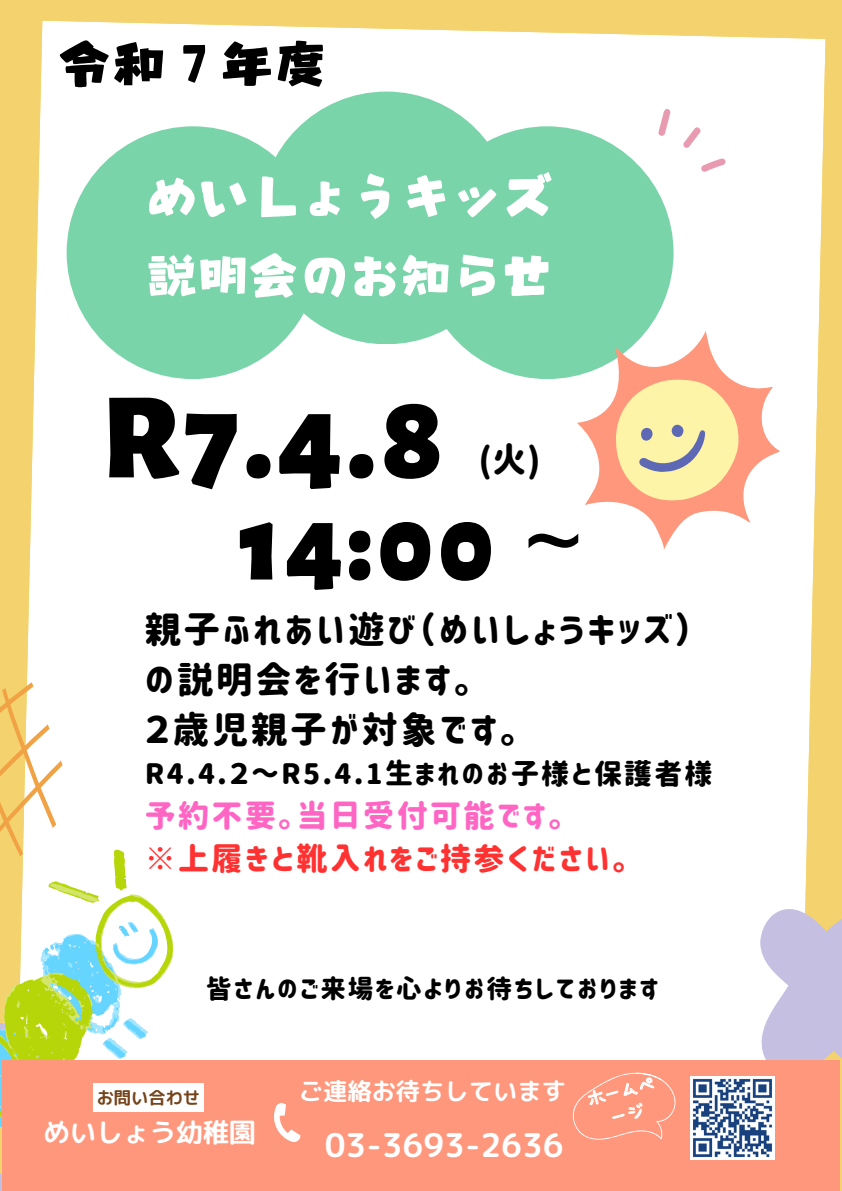
<style>
.page{position:relative;width:842px;height:1191px;background:#fff}
.page>*{position:absolute;margin:0;border:0;box-sizing:border-box;transform-origin:0 0}
.t1{font:900 122.9px "Alegreya Sans";color:#000}
.t2{font:900 109.7px "Alegreya Sans";color:#000}
.t3{font:60.2px "Canva Heavset JP";color:#000}
.t4{font:56.3px/78.7px "Canva Heavset JP";color:#fff}
.t5{font:36.2px/50.2px "Corporate Logo Rounded";letter-spacing:.08em;color:#000}
.t6{font:34.6px "Corporate Logo Rounded";color:#000}
.t7{font:32.6px "rounded mplus 1 p bold";color:#fff}
.t8{font:31px/42.8px "Corporate Logo Rounded";letter-spacing:.08em;color:#ff3131}
.t9{font:28px "Corporate Logo Rounded";letter-spacing:.08em;color:#000}
.t10{font:26.6px "rounded mplus 1 p bold";color:#fff}
.t11{font:25.5px "Corporate Logo Rounded";letter-spacing:.08em;color:#000}
.t12{font:24.3px "rounded mplus 1 p bold";color:#fff}
.t13{font:17.3px "rounded mplus 1 p bold";color:#75441b}
.t14{font:17.3px/23.9px "Hanazome Font";color:#fff;text-align:center}
.s1{font-family:"Wen Quan Yi Micro Hei";font-weight:400}
.s2{color:#ff66c4}
</style>
<div class="page">
<div style="left:0;top:0;width:842px;height:1190px;background:#f4d36f"></div>
<div style="left:27px;top:21px;width:798px;height:1039px;background:#fff"></div>
<div style="left:260px;top:92px;width:253px;height:252px;background:#79d4aa;border-radius:50%"></div>
<div style="left:421px;top:126px;width:253px;height:253px;background:#79d4aa;border-radius:50%"></div>
<div style="left:67px;top:126px;width:252px;height:253px;background:#79d4aa;border-radius:50%"></div>
<svg style="left:650px;top:108px;width:77px;height:71px;background:#fcf6f8"></svg>
<svg style="left:0;top:656px;width:96px;height:193px"></svg>
<svg style="left:706px;top:849px;width:136px;height:211px;background:#e8e3e6"></svg>
<svg style="left:577px;top:331px;width:203px;height:219px;background:#f5ddd2"></svg>
<svg style="left:615px;top:379px;width:124px;height:123px;background:#f4d69e"></svg>
<svg style="left:0;top:852px;width:173px;height:338px;background:#daecbc"></svg>
<div style="left:2px;top:1060px;width:838px;height:130px;background:#fe977c"></div>
<svg style="left:274px;top:1103px;width:27px;height:39px"></svg>
<img style="left:691px;top:1076px;width:83px;height:83px">
<div style="left:93px;top:1083px;width:111px;height:28px;background:#fff"></div>
<svg style="left:572px;top:1072px;width:104px;height:68px"></svg>
<h3 class="t3" style="left:58px;top:34px;width:272px">令和７年度</h3>
<p class="t4" style="left:147px;top:157px;width:407px">めいしょうキッズ説明会のお知らせ</p>
<p class="t1" style="left:102px;top:379px;width:343px">R7.4.8</p>
<h1 class="t6" style="left:478px;top:443px;width:64px">(火)</h1>
<h2 class="t2" style="left:239px;top:491px;width:370px">14:00<span class="s1">～</span></h2>
<h5 class="t5" style="left:145px;top:604px;width:549px">親子ふれあい遊び（めいしょうキッズ）の説明会を行います。<br>２歳児親子が対象です。</h5>
<h5 class="t9" style="left:145px;top:759px;width:569px">R4.4.２～R5.4.1生まれのお子様と保護者様</h5>
<h5 class="t8" style="left:145px;top:794px;width:485px"><span class="s2">予約不要。当日受付可能です。<br></span>※上履きと靴入れをご持参ください。</h5>
<h3 class="t11" style="left:206px;top:975px;width:454px">皆さんのご来場を心よりお待ちしております</h3>
<h4 class="t13" style="left:97px;top:1085px;width:105px">お問い合わせ</h4>
<p class="t10" style="left:43px;top:1113px;width:214px">めいしょう幼稚園</p>
<p class="t12" style="left:299px;top:1073px;width:269px">ご連絡お待ちしています</p>
<p class="t7" style="left:325px;top:1121px;width:241px">03-3693-2636</p>
<p class="t14" style="left:585px;top:1087px;width:71px;rotate:-15deg">ホームページ</p>
</div>
